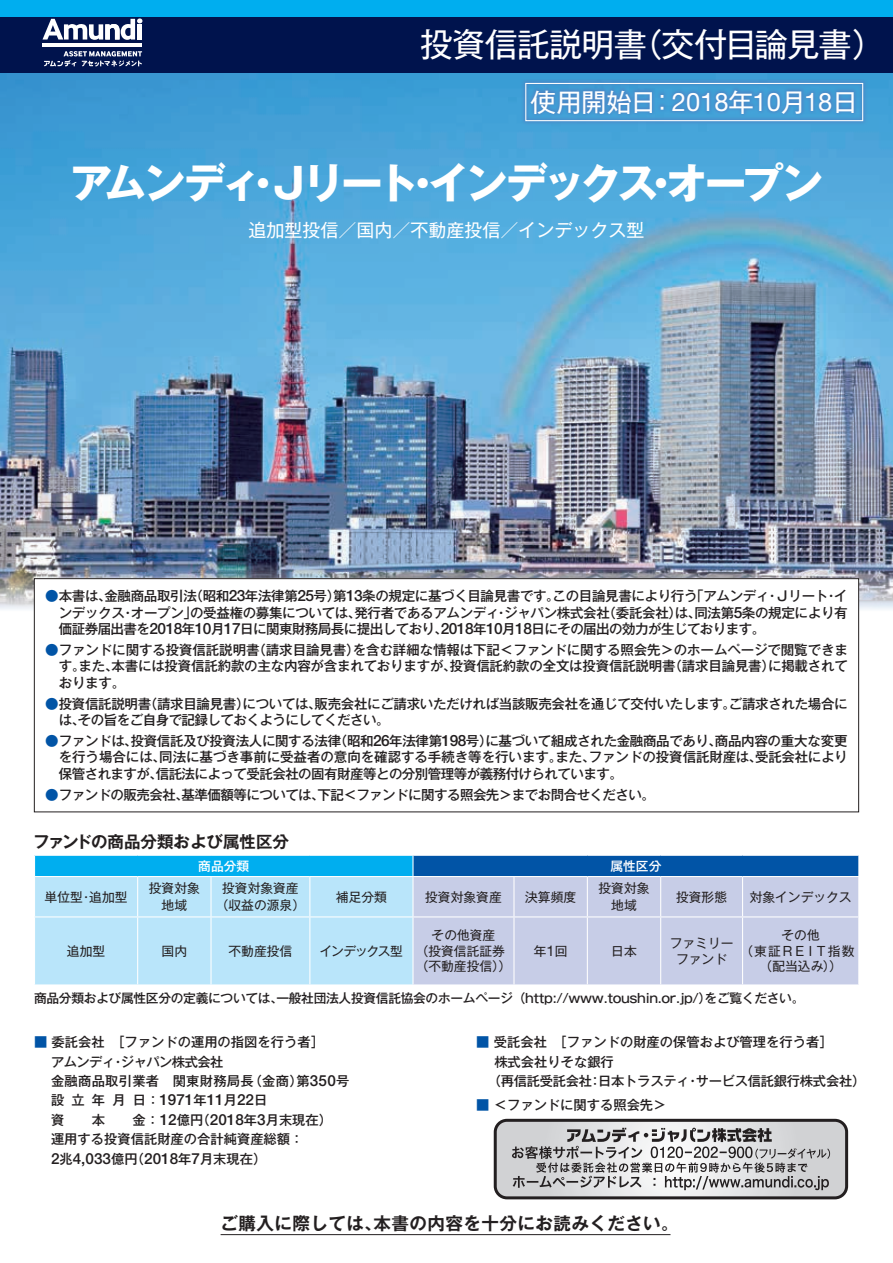
<style>
.page{position:relative;width:893px;height:1263px;background:#fff}
.page>*{position:absolute;margin:0;border:0;box-sizing:border-box;transform-origin:0 0}
.t1{font:700 42px "Gothic MB101 Pr 5";letter-spacing:-.11em;color:#fff}
.t2{font:33px "Gothic MB101 Pr 5";letter-spacing:-.02em;color:#fff}
.t3{font:25.5px "Gothic MB101 Pr 5";letter-spacing:-.015em;color:#fff}
.t4{font:18px "Gothic MB101 Pr 5";color:#fff}
.t5{font:700 17.55px "Gothic MB101 Pr 5 De";letter-spacing:.025em;color:#231f20}
.t6{font:700 16.5px "Gothic MB101 Pr 5 De";color:#231f20}
.t7{font:500 15.3px "Helvetica Neue";color:#231f20}
.t8{font:500 13.5px/16.5px "Gothic MB101 Pr 5";letter-spacing:-.04em;color:#231f20;text-align:justify}
.t9{font:500 13.35px/19.4px "Gothic MB101 Pr 5";color:#231f20}
.t10{font:500 13.35px "Gothic MB101 Pr 5";letter-spacing:-.02em;color:#231f20}
.t11{font:12.75px/15.5px "Gothic MB101 Pr 5";color:#231f20;text-align:center}
.t12{font:500 12.75px "Gothic MB101 Pr 5";letter-spacing:-.025em;color:#231f20}
.t13{font:500 12.75px "Gothic MB101 Pr 5";color:#fff}
.t14{font:12.75px "Gothic MB101 Pr 5";letter-spacing:-.095em;color:#231f20}
.s1{font-family:"Helvetica Neue"}
.s2{color:#0154a6}
.s3{font-family:"Helvetica Neue";font-size:15.45px}
.s4{font-family:"Helvetica Neue";font-size:14.7px}
.s5{font-family:"Helvetica Neue";font-size:15.3px}
.s6{font-family:"Gothic MB101 Pr 5";font-size:13.35px}
</style>
<div class="page">
<img style="left:0;top:72px;width:893px;height:539px">
<div style="left:413px;top:855px;width:446px;height:21px;background:#0154a6"></div>
<div style="left:414px;top:877px;width:444px;height:107px;background:#c7cde7"></div>
<svg style="left:35px;top:856px;width:377px;height:128px;background:#9bdcf8"></svg>
<hr style="left:413px;top:855px;width:101px;height:1px;background:#fff">
<hr style="left:412px;top:856px;width:2px;height:20px;background:#fff">
<hr style="left:514px;top:855px;width:73px;height:1px;background:#fff">
<hr style="left:587px;top:855px;width:74px;height:1px;background:#fff">
<hr style="left:661px;top:855px;width:82px;height:1px;background:#fff">
<hr style="left:742px;top:855px;width:117px;height:1px;background:#fff">
<svg style="left:858px;top:856px;width:1px;height:20px"></svg>
<hr style="left:34px;top:876px;width:104px;height:1px;background:#fff">
<hr style="left:138px;top:876px;width:73px;height:1px;background:#fff">
<hr style="left:137px;top:877px;width:1px;height:39px;background:#fff">
<hr style="left:211px;top:876px;width:99px;height:1px;background:#fff">
<hr style="left:210px;top:877px;width:2px;height:39px;background:#fff">
<hr style="left:310px;top:876px;width:103px;height:1px;background:#fff">
<hr style="left:309px;top:877px;width:1px;height:39px;background:#fff">
<hr style="left:513px;top:877px;width:1px;height:39px;background:#fff">
<hr style="left:587px;top:877px;width:1px;height:39px;background:#fff">
<hr style="left:660px;top:877px;width:1px;height:39px;background:#fff">
<hr style="left:742px;top:877px;width:1px;height:39px;background:#fff">
<hr style="left:34px;top:916px;width:104px;height:1px;background:#fff">
<hr style="left:138px;top:916px;width:73px;height:1px;background:#fff">
<hr style="left:137px;top:917px;width:1px;height:67px;background:#fff">
<hr style="left:211px;top:916px;width:99px;height:1px;background:#fff">
<hr style="left:210px;top:917px;width:2px;height:67px;background:#fff">
<hr style="left:310px;top:916px;width:103px;height:1px;background:#fff">
<hr style="left:309px;top:917px;width:1px;height:67px;background:#fff">
<hr style="left:413px;top:916px;width:101px;height:1px;background:#fff">
<hr style="left:514px;top:916px;width:73px;height:1px;background:#fff">
<hr style="left:513px;top:917px;width:1px;height:67px;background:#fff">
<hr style="left:587px;top:916px;width:74px;height:1px;background:#fff">
<hr style="left:587px;top:917px;width:1px;height:67px;background:#fff">
<hr style="left:661px;top:916px;width:82px;height:1px;background:#fff">
<hr style="left:660px;top:917px;width:1px;height:67px;background:#fff">
<hr style="left:742px;top:916px;width:117px;height:1px;background:#fff">
<hr style="left:742px;top:917px;width:1px;height:67px;background:#fff">
<div style="left:34px;top:579px;width:825px;height:233px;background:#fff"></div>
<div style="left:34px;top:578px;width:825px;height:234px;border:1px solid #231f20"></div>
<div style="left:494px;top:1119px;width:354px;height:80px;border:3px solid #231f20;border-radius:12px"></div>
<svg style="left:495px;top:1120px;width:351px;height:78px;background:#b7b7b8"></svg>
<hr style="left:221px;top:1234px;width:449px;height:1px;background:#231f20">
<div style="left:0;top:0;width:893px;height:17px;background:#00aeef"></div>
<div style="left:0;top:17px;width:893px;height:55px;background:#00134d"></div>
<svg style="left:521px;top:79px;width:347px;height:47px;background:#4696cf"></svg>
<div style="left:525px;top:83px;width:338px;height:38px;border:1px solid #fff"></div>
<hr style="left:43px;top:43px;width:99px;height:4px;background:#fff">
<svg style="left:43px;top:18px;width:99px;height:22px"></svg>
<div style="left:137px;top:24px;width:5px;height:16px;background:#fff"></div>
<svg style="left:44px;top:51px;width:98px;height:16px"></svg>
<h2 class="t2" style="left:420px;top:17px;width:466px">投資信託説明書（交付目論見書）</h2>
<h3 class="t3" style="left:531px;top:81px;width:329px">使用開始日：<span class="s1">2018</span>年<span class="s1">10</span>月<span class="s1">18</span>日</h3>
<h1 class="t1" style="left:70px;top:148px;width:755px">アムンディ・Ｊリート・インデックス・オープン</h1>
<h3 class="t4" style="left:248px;top:215px;width:398px">追加型投信／国内／不動産投信／インデックス型</h3>
<p class="t8" style="left:59px;top:587px;width:790px;text-indent:-13px"><span class="s2">●</span>本書は、金融商品取引法（昭和<span class="s3">23</span>年法律第<span class="s3">25</span>号）第<span class="s3">13</span>条の規定に基づく目論見書です。この目論見書により行う「アムンディ・Ｊリート・インデックス・オープン」の受益権の募集については、発行者であるアムンディ・ジャパン株式会社（委託会社）は、同法第<span class="s3">5</span>条の規定により有価証券届出書を<span class="s3">2018</span>年<span class="s3">10</span>月<span class="s3">17</span>日に関東財務局長に提出しており、<span class="s3">2018</span>年<span class="s3">10</span>月<span class="s3">18</span>日にその届出の効力が生じております。</p>
<p class="t8" style="left:59px;top:640px;width:791px;text-indent:-13px"><span class="s2">●</span>ファンドに関する投資信託説明書（請求目論見書）を含む詳細な情報は下記＜ファンドに関する照会先＞のホームページで閲覧できます。また、本書には投資信託約款の主な内容が含まれておりますが、投資信託約款の全文は投資信託説明書（請求目論見書）に掲載されております。</p>
<p class="t8" style="left:59px;top:694px;width:790px;text-indent:-14px"><span class="s2">●</span>投資信託説明書（請求目論見書）については、販売会社にご請求いただければ当該販売会社を通じて交付いたします。ご請求された場合には、その旨をご自身で記録しておくようにしてください。</p>
<p class="t8" style="left:59px;top:731px;width:790px;text-indent:-13px"><span class="s2">●</span>ファンドは、投資信託及び投資法人に関する法律（昭和<span class="s3">26</span>年法律第<span class="s3">198</span>号）に基づいて組成された金融商品であり、商品内容の重大な変更を行う場合には、同法に基づき事前に受益者の意向を確認する手続き等を行います。また、ファンドの投資信託財産は、受託会社により保管されますが、信託法によって受託会社の固有財産等との分別管理等が義務付けられています。</p>
<p class="t8" style="left:45px;top:785px;width:611px"><span class="s2">●</span>ファンドの販売会社、基準価額等については、下記＜ファンドに関する照会先＞までお問合せください。</p>
<p class="t6" style="left:33px;top:828px;width:257px">ファンドの商品分類および属性区分</p>
<p class="t13" style="left:198px;top:855px;width:53px">商品分類</p>
<p class="t13" style="left:610px;top:855px;width:53px">属性区分</p>
<p class="t11" style="left:45px;top:888px;width:84px">単位型・追加型</p>
<p class="t11" style="left:149px;top:879px;width:53px;line-height:16.5px">投資対象地域</p>
<p class="t11" style="left:216px;top:879px;width:91px;line-height:16.5px">投資対象資産（収益の源泉）</p>
<p class="t11" style="left:336px;top:888px;width:53px">補足分類</p>
<p class="t11" style="left:425px;top:888px;width:78px">投資対象資産</p>
<p class="t11" style="left:525px;top:888px;width:53px">決算頻度</p>
<p class="t11" style="left:598px;top:879px;width:53px;line-height:16.5px">投資対象地域</p>
<p class="t11" style="left:676px;top:888px;width:53px">投資形態</p>
<p class="t11" style="left:750px;top:888px;width:104px">対象インデックス</p>
<p class="t11" style="left:67px;top:942px;width:40px">追加型</p>
<p class="t11" style="left:162px;top:942px;width:27px">国内</p>
<p class="t11" style="left:229px;top:942px;width:65px">不動産投信</p>
<p class="t14" style="left:320px;top:940px;width:85px">インデックス型</p>
<p class="t11" style="left:416px;top:927px;width:97px">その他資産<br>（投資信託証券（不動産投信））</p>
<p class="t11" style="left:534px;top:942px;width:35px">年<span class="s4">1</span>回</p>
<p class="t11" style="left:611px;top:942px;width:27px">日本</p>
<p class="t11" style="left:670px;top:934px;width:65px">ファミリーファンド</p>
<p class="t11" style="left:740px;top:927px;width:116px">その他<br>（東証ＲＥＩＴ指数（配当込み））</p>
<p class="t12" style="left:34px;top:988px;width:772px">商品分類および属性区分の定義については、一般社団法人投資信託協会のホームページ（http://www.toushin.or.jp/）をご覧ください。</p>
<p class="t9" style="left:51px;top:1031px;width:300px;text-indent:-17px"><span class="s2">■</span> 委託会社　［ファンドの運用の指図を行う者］<br>アムンディ・ジャパン株式会社<br>金融商品取引業者 関東財務局長（金商）第<span class="s5">350</span>号設立年月日：<span class="s5">1971</span>年<span class="s5">11</span>月<span class="s5">22</span>日<br>資　　本　　金：<span class="s5">12</span>億円（<span class="s5">2018</span>年<span class="s5">3</span>月末現在）<br>運用する投資信託財産の合計純資産総額：</p>
<p class="t7" style="left:51px;top:1149px;width:217px">2<span class="s6">兆</span>4,033<span class="s6">億円（</span>2018<span class="s6">年</span>7<span class="s6">月末現在）</span></p>
<p class="t9" style="left:476px;top:1031px;width:358px"><span class="s2">■</span> 受託会社　［ファンドの財産の保管および管理を行う者］</p>
<p class="t9" style="left:494px;top:1051px;width:121px">株式会社りそな銀行</p>
<p class="t10" style="left:488px;top:1070px;width:379px">（再信託受託会社：日本トラスティ・サービス信託銀行株式会社）</p>
<p class="t9" style="left:476px;top:1094px;width:192px"><span class="s2">■</span> ＜ファンドに関する照会先＞</p>
<p class="t5" style="left:221px;top:1208px;width:460px">ご購入に際しては、本書の内容を十分にお読みください。</p>
</div>
